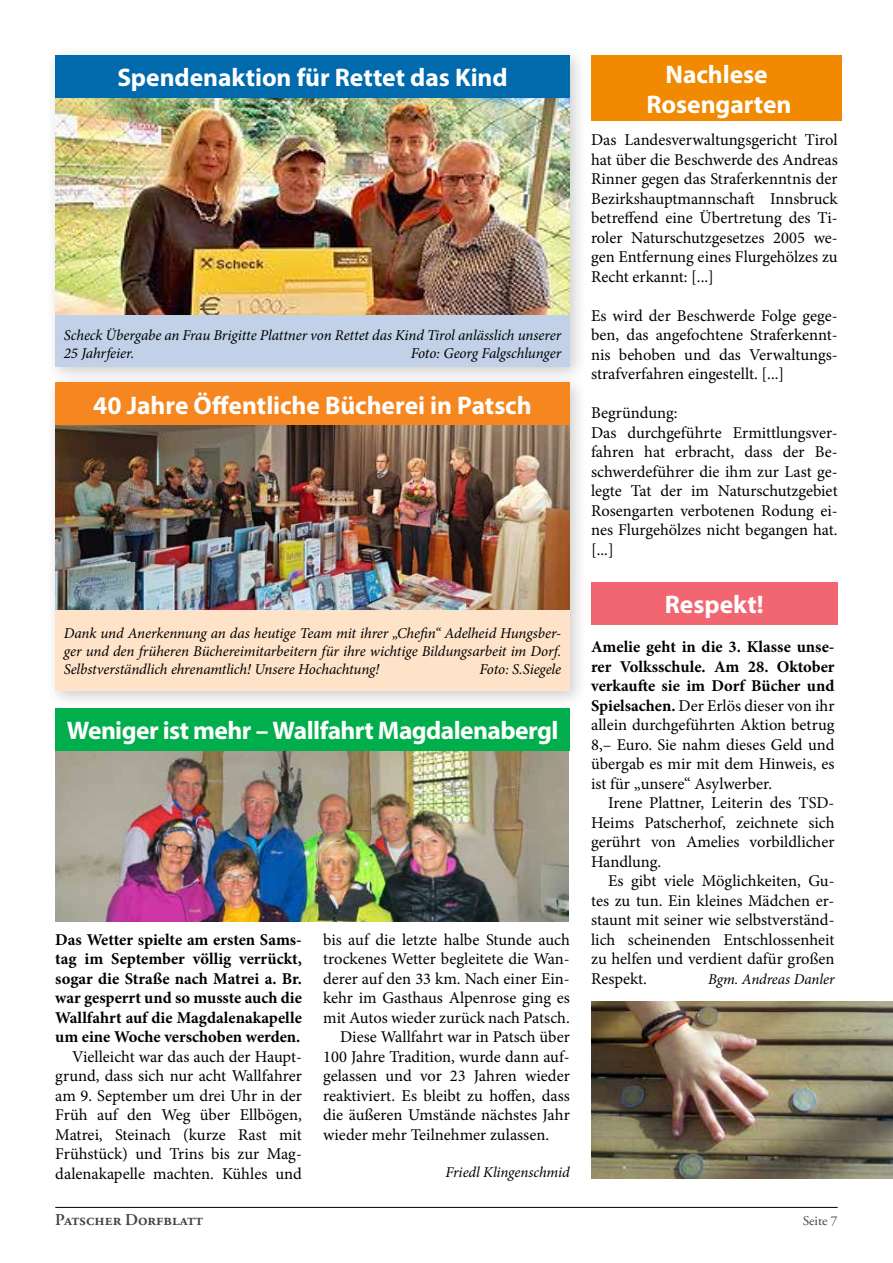
<style>
.page{position:relative;width:893px;height:1263px;background:#fff}
.page>*{position:absolute;margin:0;border:0;box-sizing:border-box;transform-origin:0 0}
.t1{font:700 25.5px/30px "Myriad Pro";letter-spacing:-.005em;color:#fff;text-align:center}
.t2{font:700 25.5px "Myriad Pro";letter-spacing:-.025em;color:#fff}
.t3{font:16.5px/19.5px "Minion Pro";color:#000;text-align:justify}
.t4{font:700 16.5px/19.5px "Minion Pro";color:#000;text-align:justify}
.t5{font:600 16.5px "Adobe Garamond Pro";color:#414042}
.t6{font:italic 15px/18px "Minion Pro";letter-spacing:-.01em;color:#000;text-align:justify}
.t7{font:13.5px "Adobe Garamond Pro";color:#414042}
.s1{font-weight:700}
</style>
<div class="page">
<hr style="left:55px;top:1207px;width:783px;height:1px;background:#000">
<div style="left:45px;top:45px;width:543px;height:340px;background:#000;opacity:.2"></div>
<div style="left:55px;top:55px;width:515px;height:312px;background:#c2d1e8"></div>
<div style="left:45px;top:373px;width:543px;height:337px;background:#000;opacity:.2"></div>
<div style="left:55px;top:383px;width:515px;height:308px;background:#fee3c9"></div>
<img style="left:55px;top:751px;width:514px;height:170px">
<div style="left:55px;top:708px;width:515px;height:43px;background:#00af4c"></div>
<img style="left:55px;top:98px;width:515px;height:216px">
<div style="left:591px;top:55px;width:251px;height:66px;background:#f18a00"></div>
<div style="left:591px;top:583px;width:247px;height:42px;background:#f16670"></div>
<img style="left:591px;top:1002px;width:302px;height:177px">
<div style="left:55px;top:383px;width:515px;height:42px;background:#f6861f"></div>
<div style="left:55px;top:55px;width:515px;height:43px;background:#006aad"></div>
<img style="left:55px;top:425px;width:515px;height:185px">
<h1 class="t1" style="left:117px;top:62px;width:392px">Spendenaktion für Rettet das Kind</h1>
<p class="t6" style="left:64px;top:326px;width:499px">Scheck Übergabe an Frau Brigitte Plattner von Rettet das Kind Tirol anlässlich unserer<br>25 Jahrfeier.</p>
<p class="t6" style="left:411px;top:344px;width:152px">Foto: Georg Falgschlunger</p>
<h1 class="t1" style="left:93px;top:389px;width:440px">40 Jahre Öffentliche Bücherei in Patsch</h1>
<p class="t6" style="left:64px;top:624px;width:499px">Dank und Anerkennung an das heutige Team mit ihrer „Chefin“ Adelheid Hungsber&shy;ger und den früheren Büchereimitarbeitern für ihre wichtige Bildungsarbeit im Dorf.<br>Selbstverständlich ehrenamtlich! Unsere Hochachtung!</p>
<p class="t6" style="left:479px;top:660px;width:83px">Foto: S.Siegele</p>
<h1 class="t2" style="left:67px;top:714px;width:493px">Weniger ist mehr – Wallfahrt Magdalenabergl</h1>
<p class="t4" style="left:55px;top:929px;width:248px">Das Wetter spielte am ersten Sams&shy;tag im September völlig verrückt, sogar die Straße nach Matrei a. Br. war gesperrt und so musste auch die Wallfahrt auf die Magdalenakapelle um eine Woche verschoben werden.</p>
<p class="t3" style="left:55px;top:1047px;width:248px;text-indent:17px">Vielleicht war das auch der Haupt&shy;grund, dass sich nur acht Wallfahrer am 9. September um drei Uhr in der Früh auf den Weg über Ellbögen, Matrei, Steinach (kurze Rast mit Frühstück) und Trins bis zur Mag&shy;dalenakapelle machten. Kühles und</p>
<p class="t3" style="left:323px;top:930px;width:248px">bis auf die letzte halbe Stunde auch</p>
<p class="t3" style="left:323px;top:949px;width:248px">trockenes Wetter begleitete die Wan-</p>
<p class="t3" style="left:323px;top:969px;width:248px">derer auf den 33 km. Nach einer Ein-</p>
<p class="t3" style="left:323px;top:988px;width:248px">kehr im Gasthaus Alpenrose ging es</p>
<p class="t3" style="left:323px;top:1008px;width:248px">mit Autos wieder zurück nach Patsch.</p>
<p class="t3" style="left:340px;top:1027px;width:231px">Diese Wallfahrt war in Patsch über</p>
<p class="t3" style="left:323px;top:1047px;width:248px">100 Jahre Tradition, wurde dann auf-</p>
<p class="t3" style="left:323px;top:1066px;width:248px">gelassen und vor 23 Jahren wieder</p>
<p class="t3" style="left:323px;top:1086px;width:248px">reaktiviert. Es bleibt zu hoffen, dass</p>
<p class="t3" style="left:323px;top:1105px;width:248px">die äußeren Umstände nächstes Jahr</p>
<p class="t3" style="left:323px;top:1125px;width:227px">wieder mehr Teilnehmer zulassen.</p>
<p class="t6" style="left:445px;top:1163px;width:126px">Friedl Klingenschmid</p>
<h1 class="t1" style="left:647px;top:58px;width:146px">Nachlese<br>Rosengarten</h1>
<p class="t3" style="left:591px;top:130px;width:248px">Das Landesverwaltungsgericht Tirol hat über die Beschwerde des Andreas Rinner gegen das Straferkenntnis der Bezirkshauptmannschaft Innsbruck betreffend eine Übertretung des Ti&shy;roler Naturschutzgesetzes 2005 we&shy;gen Entfernung eines Flurgehölzes zu Recht erkannt: [...]</p>
<p class="t3" style="left:591px;top:306px;width:248px">Es wird der Beschwerde Folge gege&shy;ben, das angefochtene Straferkennt&shy;nis behoben und das Verwaltungs&shy;strafverfahren eingestellt. [...]</p>
<p class="t3" style="left:591px;top:403px;width:248px;text-align:left">Begründung:<br>Das durchgeführte Ermittlungsver&shy;fahren hat erbracht, dass der Be&shy;schwerdeführer die ihm zur Last ge&shy;legte Tat der im Naturschutzgebiet<br>Rosengarten verbotenen Rodung ei&shy;nes Flurgehölzes nicht begangen hat. [...]</p>
<h1 class="t1" style="left:665px;top:589px;width:100px">Respekt!</h1>
<p class="t3" style="left:591px;top:637px;width:245px"><span class="s1">Amelie geht in die 3. Klasse unse&shy;rer Volksschule. Am 28. Oktober verkaufte sie im Dorf Bücher und Spielsachen.</span> Der Erlös dieser von ihr allein durchgeführten Aktion betrug 8,– Euro. Sie nahm dieses Geld und übergab es mir mit dem Hinweis, es ist für „unsere“ Asylwerber.</p>
<p class="t3" style="left:591px;top:793px;width:245px;text-indent:17px">Irene Plattner, Leiterin des TSD-Heims Patscherhof, zeichnete sich gerührt von Amelies vorbildlicher Handlung.</p>
<p class="t3" style="left:591px;top:871px;width:245px;text-indent:17px">Es gibt viele Möglichkeiten, Gu&shy;tes zu tun. Ein kleines Mädchen er&shy;staunt mit seiner wie selbstverständ&shy;lich scheinenden Entschlossenheit zu helfen und verdient dafür großen Respekt.</p>
<p class="t6" style="left:708px;top:970px;width:128px">Bgm. Andreas Danler</p>
<p class="t5" style="left:55px;top:1210px;width:149px">Patscher Dorfblatt</p>
<p class="t7" style="left:803px;top:1212px;width:36px">Seite 7</p>
</div>
